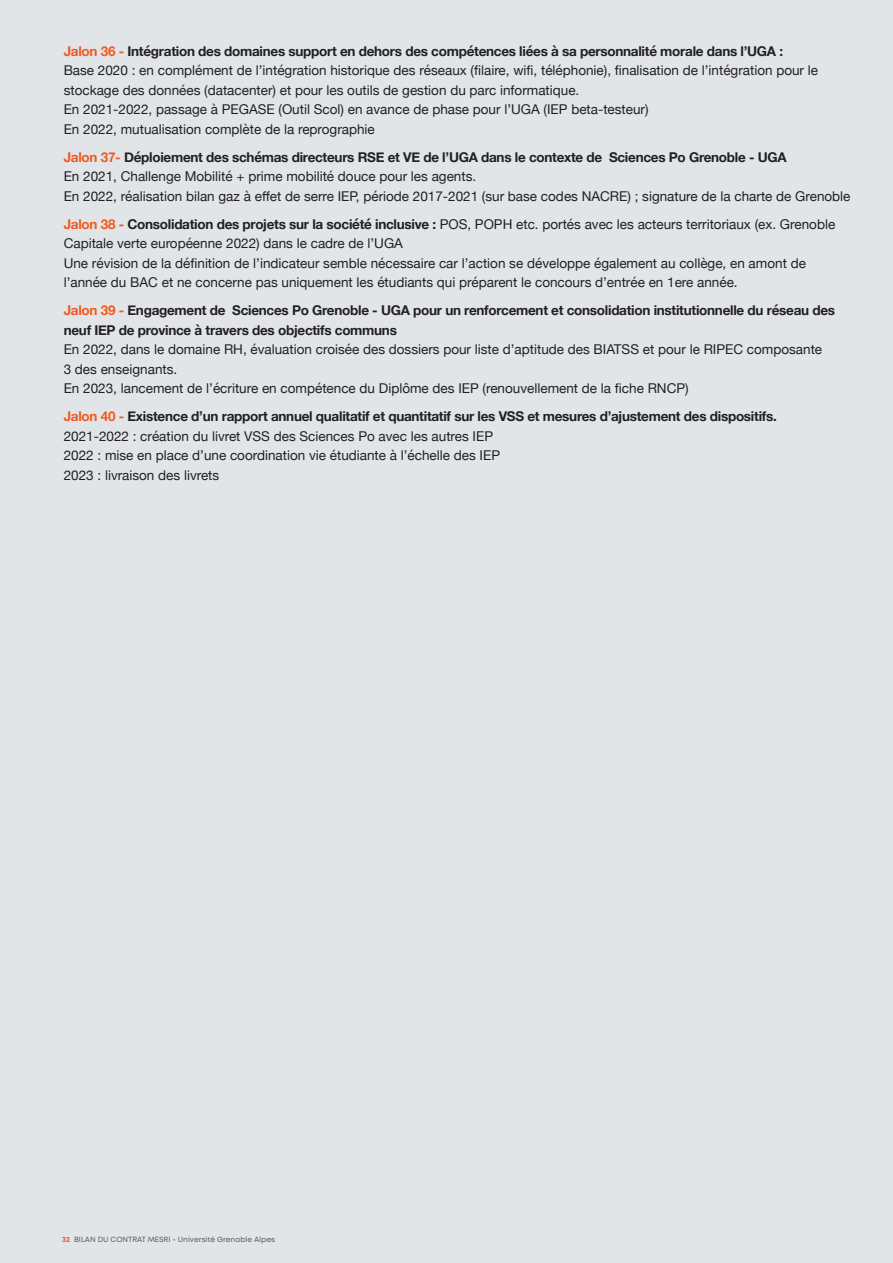
<style>
.page{position:relative;width:893px;height:1263px;background:#e1e5e7}
.page>*{position:absolute;margin:0;border:0;box-sizing:border-box;transform-origin:0 0}
.t1{font:13.5px/19.5px "Helvetica Neue";color:#231f20}
.t2{font:700 13.5px/19.5px "Helvetica Neue";letter-spacing:-.02em;color:#231f20}
.t3{font:7.5px "Mont";color:#57585a}
.s1{color:#f15921}
.s2{font-weight:700;color:#f15921}
.s3{font-weight:700}
</style>
<div class="page">
<p class="t2" style="left:64px;top:41px;width:721px"><span class="s1">Jalon 36 -</span> Intégration des domaines support en dehors des compétences liées à sa personnalité morale dans l’UGA :</p>
<p class="t1" style="left:64px;top:61px;width:756px">Base 2020 : en complément de l’intégration historique des réseaux (filaire, wifi, téléphonie), finalisation de l’intégration pour le stockage des données (datacenter) et pour les outils de gestion du parc informatique.</p>
<p class="t1" style="left:64px;top:100px;width:586px">En 2021-2022, passage à PEGASE (Outil Scol) en avance de phase pour l’UGA (IEP beta-testeur)</p>
<p class="t1" style="left:64px;top:120px;width:313px">En 2022, mutualisation complète de la reprographie</p>
<p class="t2" style="left:64px;top:147px;width:724px"><span class="s1">Jalon 37-</span> Déploiement des schémas directeurs RSE et VE de l’UGA dans le contexte de Sciences Po Grenoble - UGA</p>
<p class="t1" style="left:64px;top:167px;width:414px">En 2021, Challenge Mobilité + prime mobilité douce pour les agents.</p>
<p class="t1" style="left:64px;top:187px;width:788px">En 2022, réalisation bilan gaz à effet de serre IEP, période 2017-2021 (sur base codes NACRE) ; signature de la charte de Grenoble</p>
<p class="t1" style="left:64px;top:215px;width:773px"><span class="s2">Jalon 38 -</span> <span class="s3">Consolidation des projets sur la société inclusive :</span> POS, POPH etc. portés avec les acteurs territoriaux (ex. Grenoble<br>Capitale verte européenne 2022) dans le cadre de l’UGA</p>
<p class="t1" style="left:64px;top:254px;width:744px">Une révision de la définition de l’indicateur semble nécessaire car l’action se développe également au collège, en amont de l’année du BAC et ne concerne pas uniquement les étudiants qui préparent le concours d’entrée en 1ere année.</p>
<p class="t2" style="left:64px;top:301px;width:773px"><span class="s1">Jalon 39 -</span> Engagement de Sciences Po Grenoble - UGA pour un renforcement et consolidation institutionnelle du réseau des neuf IEP de province à travers des objectifs communs</p>
<p class="t1" style="left:64px;top:340px;width:760px">En 2022, dans le domaine RH, évaluation croisée des dossiers pour liste d’aptitude des BIATSS et pour le RIPEC composante<br>3 des enseignants.</p>
<p class="t1" style="left:64px;top:379px;width:626px">En 2023, lancement de l’écriture en compétence du Diplôme des IEP (renouvellement de la fiche RNCP)</p>
<p class="t2" style="left:64px;top:407px;width:715px"><span class="s1">Jalon 40 -</span> Existence d’un rapport annuel qualitatif et quantitatif sur les VSS et mesures d’ajustement des dispositifs.</p>
<p class="t1" style="left:64px;top:427px;width:431px">2021-2022 : création du livret VSS des Sciences Po avec les autres IEP</p>
<p class="t1" style="left:64px;top:446px;width:438px">2022 : mise en place d’une coordination vie étudiante à l’échelle des IEP</p>
<p class="t1" style="left:64px;top:466px;width:157px">2023 : livraison des livrets</p>
<p class="t3" style="left:62px;top:1234px;width:214px"><span class="s2">32</span> BILAN DU CONTRAT MESRI - Université Grenoble Alpes</p>
</div>
